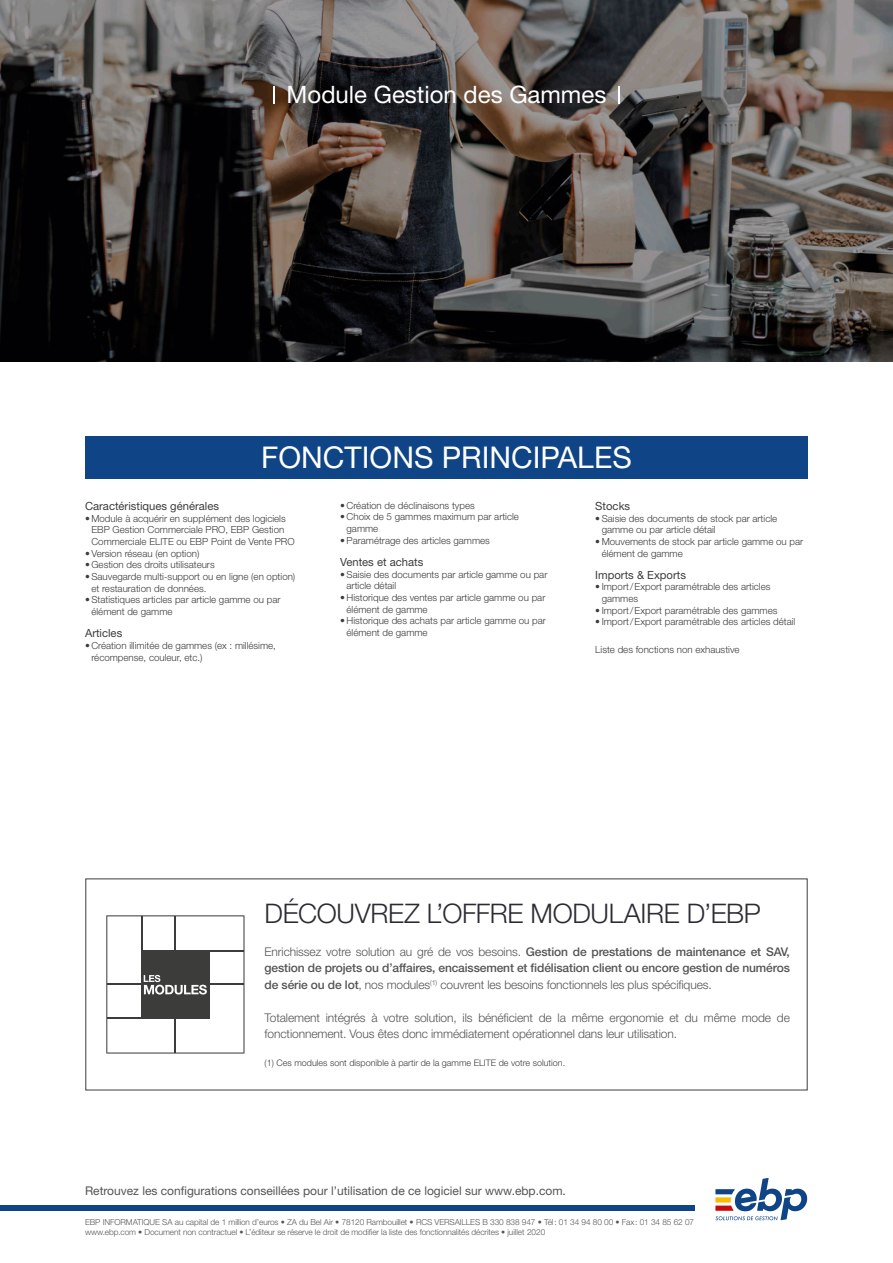
<style>
.page{position:relative;width:893px;height:1263px;background:#fff}
.page>*{position:absolute;margin:0;border:0;box-sizing:border-box;transform-origin:0 0}
.t1{font:30px "Helvetica Neue LT Std";color:#fff}
.t2{font:300 27px "Helvetica Neue LT Std";letter-spacing:-.01em;color:#2d2a33}
.Titre-FP-Dos-_2émePa{font:24px "Helvetica Neue LT Std";color:#fff}
.t3{font:500 12px/16.5px "Helvetica Neue LT Std";letter-spacing:-.01em;color:#545453;text-align:justify}
.t4{font:300 12px/16.5px "Helvetica Neue LT Std";letter-spacing:-.01em;color:#545453}
.t5{font:12px "Helvetica Neue LT Std";color:#545453}
.Titre-FonctionsPrinc{font:11.25px "Helvetica Neue LT Std";color:#3c3c3a}
.Liste-FonctionsPrinc{font:300 9.75px/11.7px "Helvetica Neue LT Std";color:#3c3c3a}
.Mentions-FonctionsPr{font:300 9.75px "Helvetica Neue LT Std";color:#3c3c3a}
.Menstion-Point_Cles{font:300 9px "Helvetica Neue LT Std";color:#3c3c3a}
.t6{font:300 8.25px/9.9px "Helvetica Neue LT Std";letter-spacing:-.01em;color:#565655}
.s1{font-weight:300}
</style>
<div class="page">
<img style="left:0;top:0;width:893px;height:361px">
<svg style="left:715px;top:1178px;width:92px;height:42px"></svg>
<div style="left:0;top:1205px;width:694px;height:6px;background:#0f4486"></div>
<svg style="left:273px;top:86px;width:2px;height:17px"></svg>
<svg style="left:618px;top:86px;width:2px;height:17px"></svg>
<div style="left:85px;top:436px;width:723px;height:42px;background:#0f4486"></div>
<svg style="left:106px;top:915px;width:138px;height:138px"></svg>
<p class="Titre-FP-Dos-_2émePa" style="left:287px;top:80px;width:321px">Module Gestion des Gammes</p>
<p class="t1" style="left:261px;top:439px;width:372px">FONCTIONS PRINCIPALES</p>
<p class="Titre-FonctionsPrinc" style="left:85px;top:499px;width:135px">Caractéristiques générales</p>
<p class="Liste-FonctionsPrinc" style="left:91px;top:512px;width:205px;text-indent:-6px">• Module à acquérir en supplément des logiciels<br>EBP Gestion Commerciale PRO, EBP Gestion<br>Commerciale ELITE ou EBP Point de Vente PRO</p>
<p class="Liste-FonctionsPrinc" style="left:85px;top:547px;width:116px">• Version réseau (en option)</p>
<p class="Liste-FonctionsPrinc" style="left:85px;top:559px;width:131px">• Gestion des droits utilisateurs</p>
<p class="Liste-FonctionsPrinc" style="left:91px;top:570px;width:205px;text-indent:-6px">•Sauvegarde multi-support ou en ligne (en option) et restauration de données.</p>
<p class="Liste-FonctionsPrinc" style="left:91px;top:594px;width:191px;text-indent:-6px">•Statistiques articles par article gamme ou par élément de gamme</p>
<p class="Titre-FonctionsPrinc" style="left:85px;top:626px;width:39px">Articles</p>
<p class="Liste-FonctionsPrinc" style="left:91px;top:639px;width:186px;text-indent:-6px">• Création illimitée de gammes (ex : millésime, récompense, couleur, etc.)</p>
<p class="Liste-FonctionsPrinc" style="left:340px;top:499px;width:136px">• Création de déclinaisons types</p>
<p class="Liste-FonctionsPrinc" style="left:347px;top:511px;width:174px;text-indent:-6px">• Choix de 5 gammes maximum par article gamme</p>
<p class="Liste-FonctionsPrinc" style="left:340px;top:534px;width:151px">•Paramétrage des articles gammes</p>
<p class="Titre-FonctionsPrinc" style="left:340px;top:555px;width:85px">Ventes et achats</p>
<p class="Liste-FonctionsPrinc" style="left:347px;top:568px;width:202px;text-indent:-6px">•Saisie des documents par article gamme ou par article détail</p>
<p class="Liste-FonctionsPrinc" style="left:347px;top:591px;width:200px;text-indent:-6px">• Historique des ventes par article gamme ou par élément de gamme</p>
<p class="Liste-FonctionsPrinc" style="left:347px;top:615px;width:201px;text-indent:-6px">• Historique des achats par article gamme ou par élément de gamme</p>
<p class="Titre-FonctionsPrinc" style="left:595px;top:499px;width:36px">Stocks</p>
<p class="Liste-FonctionsPrinc" style="left:602px;top:512px;width:177px;text-indent:-6px">•Saisie des documents de stock par article gamme ou par article détail</p>
<p class="Liste-FonctionsPrinc" style="left:602px;top:535px;width:203px;text-indent:-6px">• Mouvements de stock par article gamme ou par élément de gamme</p>
<p class="Titre-FonctionsPrinc" style="left:595px;top:568px;width:92px">Imports &amp; Exports</p>
<p class="Liste-FonctionsPrinc" style="left:602px;top:581px;width:170px;text-indent:-6px">• Import/Export paramétrable des articles gammes</p>
<p class="Liste-FonctionsPrinc" style="left:595px;top:604px;width:184px">• Import/Export paramétrable des gammes</p>
<p class="Liste-FonctionsPrinc" style="left:595px;top:616px;width:202px">• Import/Export paramétrable des articles détail</p>
<p class="Mentions-FonctionsPr" style="left:595px;top:644px;width:146px">Liste des fonctions non exhaustive</p>
<p class="t2" style="left:265px;top:896px;width:498px">DÉCOUVREZ L’OFFRE MODULAIRE D’EBP</p>
<p class="t3" style="left:265px;top:943px;width:527px"><span class="s1">Enrichissez votre solution au gré de vos besoins.</span> Gestion de prestations de maintenance et SAV, gestion de projets ou d’affaires, encaissement et fidélisation client ou encore gestion de numéros de série ou de lot<span class="s1">, nos modules</span><sup>(1)</sup> <span class="s1">couvrent les besoins fonctionnels les plus spécifiques.</span></p>
<p class="t4" style="left:265px;top:1009px;width:527px">Totalement intégrés à votre solution, ils bénéficient de la même ergonomie et du même mode de fonctionnement. Vous êtes donc immédiatement opérationnel dans leur utilisation.</p>
<p class="Menstion-Point_Cles" style="left:265px;top:1057px;width:302px">(1) Ces modules sont disponible à partir de la gamme ELITE de votre solution.</p>
<p class="t5" style="left:85px;top:1183px;width:482px">Retrouvez les configurations conseillées pour l’utilisation de ce logiciel sur www.ebp.com.</p>
<p class="t6" style="left:85px;top:1217px;width:611px">EBP INFORMATIQUE SA au capital de 1 million d’euros • ZA du Bel Air • 78120 Rambouillet • RCS VERSAILLES B 330 838 947 • Tél: 01 34 94 80 00 • Fax: 01 34 85 62 07 www.ebp.com • Document non contractuel • L’éditeur se réserve le droit de modifier la liste des fonctionnalités décrites • juillet 2020</p>
</div>
